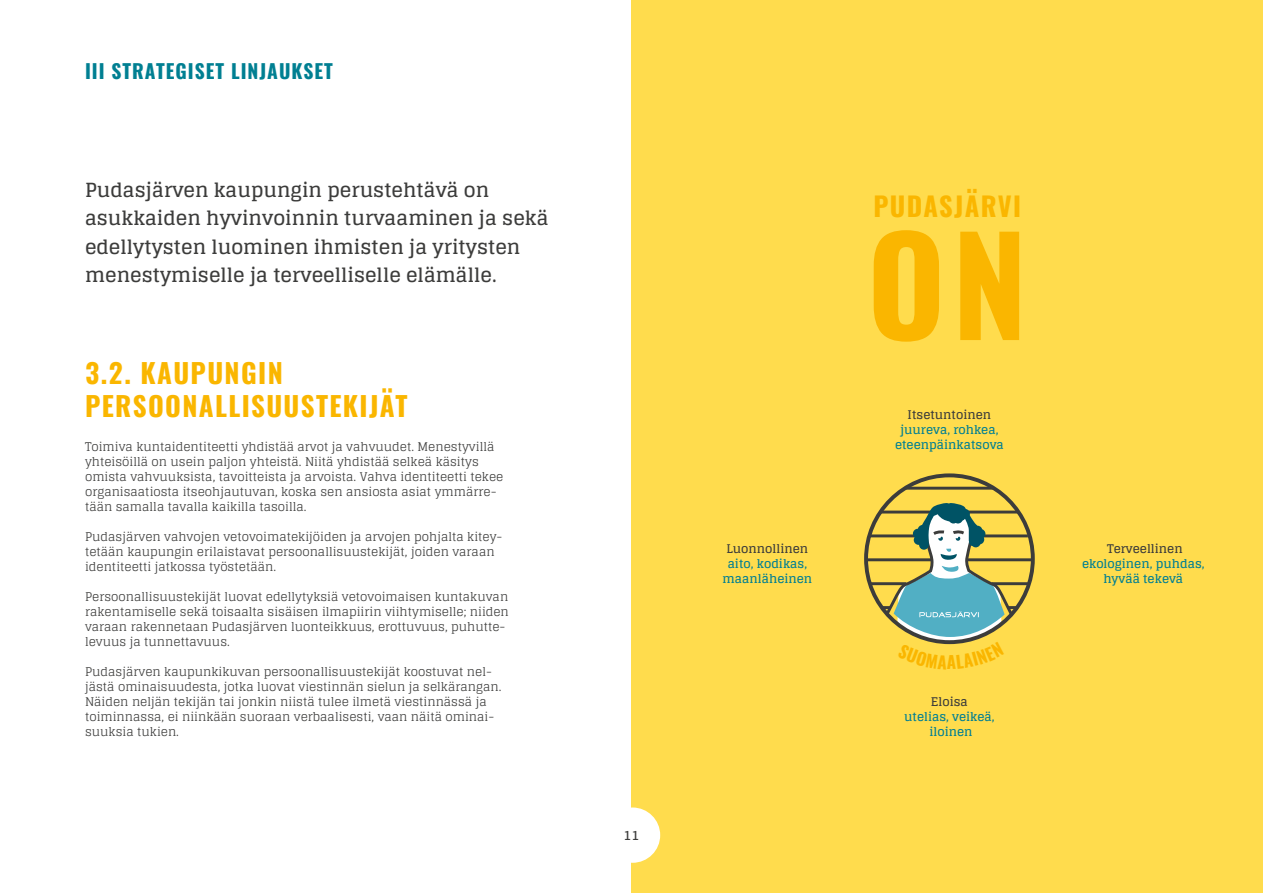
<style>
.page{position:relative;width:1263px;height:893px;background:#fff}
.page>*{position:absolute;margin:0;border:0;box-sizing:border-box;transform-origin:0 0}
.t1{font:700 133.8px "Oswald";color:#fab600}
.t2{font:700 27px/32.4px "Oswald";letter-spacing:.05em;color:#fab600}
.t3{font:700 26.4px "Oswald";letter-spacing:.05em;color:#fab600}
.t4{font:700 19.5px/28.5px "Glegoo";color:#3c3c3b}
.t5{font:700 19.5px "Oswald";letter-spacing:.05em;color:#007f92}
.t6{font:700 13.5px "Glegoo";color:#3c3c3b}
.t7{font:12px/15px "Glegoo";color:#3c3c3b}
.t8{font:700 12px/15px "Glegoo";color:#007f92;text-align:center}
.t9{font:700 12px "Glegoo";color:#3c3c3b}
</style>
<div class="page">
<div style="left:631px;top:0;width:632px;height:893px;background:#ffdc4d"></div>
<div style="left:605px;top:807px;width:55px;height:56px;background:#fff;border-radius:50%"></div>
<hr style="left:905px;top:487px;width:88px;height:3px;background:#3c3c3b">
<hr style="left:972px;top:534px;width:56px;height:3px;background:#3c3c3b">
<hr style="left:967px;top:558px;width:65px;height:3px;background:#3c3c3b">
<hr style="left:880px;top:511px;width:54px;height:2px;background:#3c3c3b">
<hr style="left:870px;top:534px;width:56px;height:3px;background:#3c3c3b">
<hr style="left:867px;top:558px;width:64px;height:3px;background:#3c3c3b">
<hr style="left:992px;top:582px;width:36px;height:3px;background:#3c3c3b">
<hr style="left:870px;top:582px;width:36px;height:3px;background:#3c3c3b">
<div style="left:864px;top:473px;width:171px;height:171px;border:4px solid #3c3c3b;border-radius:50%"></div>
<svg style="left:881px;top:503px;width:137px;height:142px"></svg>
<h3 class="t5" style="left:85px;top:60px;width:249px">III STRATEGISET LINJAUKSET</h3>
<h3 class="t4" style="left:85px;top:176px;width:465px">Pudasjärven kaupungin perustehtävä on asukkaiden hyvinvoinnin turvaaminen ja sekä edellytysten luominen ihmisten ja yritysten menestymiselle ja terveelliselle elämälle.</h3>
<h2 class="t2" style="left:85px;top:359px;width:324px">3.2. KAUPUNGIN<br>PERSOONALLISUUSTEKIJÄT</h2>
<p class="t7" style="left:85px;top:439px;width:420px">Toimiva kuntaidentiteetti yhdistää arvot ja vahvuudet. Menestyvillä yhteisöillä on usein paljon yhteistä. Niitä yhdistää selkeä käsitys omista vahvuuksista, tavoitteista ja arvoista. Vahva identiteetti tekee organisaatiosta itseohjautuvan, koska sen ansiosta asiat ymmärre&shy;tään samalla tavalla kaikilla tasoilla.</p>
<p class="t7" style="left:85px;top:529px;width:419px">Pudasjärven vahvojen vetovoimatekijöiden ja arvojen pohjalta kitey&shy;tetään kaupungin erilaistavat persoonallisuustekijät, joiden varaan identiteetti jatkossa työstetään.</p>
<p class="t7" style="left:85px;top:589px;width:425px">Persoonallisuustekijät luovat edellytyksiä vetovoimaisen kuntakuvan rakentamiselle sekä toisaalta sisäisen ilmapiirin viihtymiselle; niiden varaan rakennetaan Pudasjärven luonteikkuus, erottuvuus, puhutte&shy;levuus ja tunnettavuus.</p>
<p class="t7" style="left:85px;top:664px;width:418px">Pudasjärven kaupunkikuvan persoonallisuustekijät koostuvat nel&shy;jästä ominaisuudesta, jotka luovat viestinnän sielun ja selkärangan.<br>Näiden neljän tekijän tai jonkin niistä tulee ilmetä viestinnässä ja toiminnassa, ei niinkään suoraan verbaalisesti, vaan näitä ominai&shy;suuksia tukien.</p>
<p class="t6" style="left:623px;top:827px;width:17px">11</p>
<p class="t9" style="left:727px;top:542px;width:83px">Luonnollinen</p>
<p class="t8" style="left:722px;top:556px;width:91px">aito, kodikas, maanläheinen</p>
<h3 class="t3" style="left:873px;top:192px;width:149px">PUDASJÄRVI</h3>
<h1 class="t1" style="left:867px;top:216px;width:162px">ON</h1>
<p class="t9" style="left:908px;top:407px;width:85px">Itsetuntoinen</p>
<p class="t8" style="left:895px;top:422px;width:110px">juureva, rohkea, eteenpäinkatsova</p>
<p class="t9" style="left:931px;top:694px;width:38px">Eloisa</p>
<p class="t8" style="left:904px;top:709px;width:92px">utelias, veikeä, iloinen</p>
<p class="t9" style="left:1107px;top:542px;width:77px">Terveellinen</p>
<p class="t8" style="left:1082px;top:556px;width:124px">ekologinen, puhdas, hyvää tekevä</p>
</div>
